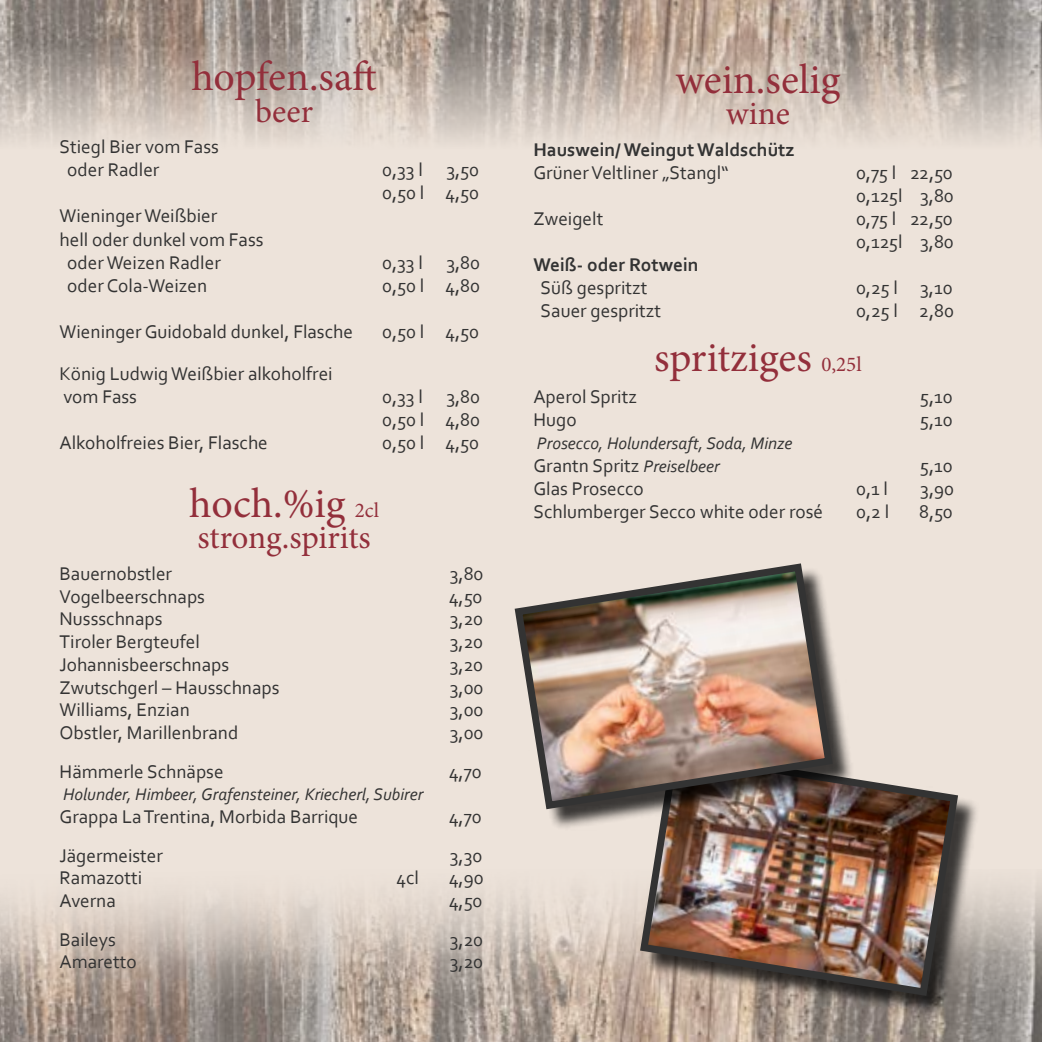
<style>
.page{position:relative;width:1042px;height:1042px;background:#ede3da}
.page>*{position:absolute;margin:0;border:0;box-sizing:border-box;transform-origin:0 0}
.t1{font:42px "Minion Pro";color:#932f3b}
.t2{font:33.25px "Minion Pro";color:#932f3b}
.t3{font:19.25px/23.1px "Corbel";color:#333}
.t4{font:700 19.25px "Corbel";color:#333}
.t5{font:19.25px/23.1px "Corbel";letter-spacing:-.02em;color:#333}
.t6{font:italic 17.5px "Corbel";color:#333}
.s1{font-size:21px}
.s2{font-style:italic;font-size:17.5px}
</style>
<div class="page">
<img style="left:0;top:0;width:1042px;height:142px">
<img style="left:0;top:882px;width:1042px;height:160px">
<div style="left:643px;top:753px;width:336px;height:264px;background:#000;opacity:.75"></div>
<img style="left:636px;top:753px;width:326px;height:247px">
<div style="left:518px;top:566px;width:336px;height:264px;background:#000;opacity:.75"></div>
<img style="left:514px;top:563px;width:322px;height:250px">
<h1 class="t1" style="left:191px;top:49px;width:187px">hopfen.saft</h1>
<h2 class="t2" style="left:255px;top:89px;width:59px">beer</h2>
<p class="t3" style="left:67px;top:135px;width:153px;text-indent:-8px">Stiegl Bier vom Fass oder Radler</p>
<p class="t3" style="left:382px;top:158px;width:98px">0,33 l 3,50<br>0,50 l 4,50</p>
<p class="t3" style="left:60px;top:204px;width:159px">Wieninger Weißbier</p>
<p class="t3" style="left:60px;top:227px;width:206px">hell oder dunkel vom Fass</p>
<p class="t3" style="left:67px;top:250px;width:155px">oder Weizen Radler</p>
<p class="t3" style="left:382px;top:250px;width:99px">0,33 l 3,80</p>
<p class="t3" style="left:67px;top:273px;width:141px">oder Cola-Weizen</p>
<p class="t3" style="left:382px;top:273px;width:99px">0,50 l 4,80</p>
<p class="t3" style="left:60px;top:319px;width:295px">Wieninger Guidobald dunkel, Flasche</p>
<p class="t3" style="left:382px;top:319px;width:98px">0,50 l 4,50</p>
<p class="t3" style="left:60px;top:361px;width:275px">König Ludwig Weißbier alkoholfrei vom Fass</p>
<p class="t3" style="left:382px;top:385px;width:99px">0,33 l 3,80<br>0,50 l 4,80</p>
<p class="t3" style="left:60px;top:431px;width:210px">Alkoholfreies Bier, Flasche</p>
<p class="t3" style="left:382px;top:431px;width:98px">0,50 l 4,50</p>
<h1 class="t1" style="left:189px;top:475px;width:191px">hoch.%ig <span class="s1">2cl</span></h1>
<h2 class="t2" style="left:197px;top:515px;width:175px">strong.spirits</h2>
<p class="t3" style="left:60px;top:561px;width:114px">Bauernobstler</p>
<p class="t3" style="left:450px;top:561px;width:35px">3,80</p>
<p class="t3" style="left:60px;top:584px;width:147px">Vogelbeerschnaps</p>
<p class="t3" style="left:449px;top:584px;width:35px">4,50</p>
<p class="t3" style="left:60px;top:607px;width:104px">Nussschnaps</p>
<p class="t3" style="left:450px;top:607px;width:35px">3,20</p>
<p class="t3" style="left:60px;top:630px;width:142px">Tiroler Bergteufel</p>
<p class="t3" style="left:450px;top:630px;width:35px">3,20</p>
<p class="t3" style="left:60px;top:652px;width:171px">Johannisbeerschnaps</p>
<p class="t3" style="left:450px;top:652px;width:35px">3,20</p>
<p class="t3" style="left:60px;top:675px;width:221px">Zwutschgerl – Hausschnaps</p>
<p class="t3" style="left:450px;top:675px;width:35px">3,00</p>
<p class="t3" style="left:60px;top:698px;width:132px">Williams, Enzian</p>
<p class="t3" style="left:450px;top:698px;width:35px">3,00</p>
<p class="t3" style="left:60px;top:721px;width:180px">Obstler, Marillenbrand</p>
<p class="t3" style="left:450px;top:721px;width:35px">3,00</p>
<p class="t3" style="left:60px;top:759px;width:166px">Hämmerle Schnäpse</p>
<p class="t3" style="left:449px;top:759px;width:35px">4,70</p>
<p class="t6" style="left:63px;top:784px;width:362px">Holunder, Himbeer, Grafensteiner, Kriecherl, Subirer</p>
<p class="t3" style="left:60px;top:805px;width:300px">Grappa La Trentina, Morbida Barrique</p>
<p class="t3" style="left:449px;top:805px;width:35px">4,70</p>
<p class="t3" style="left:60px;top:843px;width:105px">Jägermeister</p>
<p class="t3" style="left:450px;top:843px;width:34px">3,30</p>
<p class="t3" style="left:60px;top:866px;width:84px">Ramazotti</p>
<p class="t3" style="left:396px;top:866px;width:24px">4cl</p>
<p class="t3" style="left:449px;top:866px;width:37px">4,90</p>
<p class="t3" style="left:60px;top:889px;width:58px">Averna</p>
<p class="t3" style="left:449px;top:889px;width:35px">4,50</p>
<p class="t3" style="left:60px;top:927px;width:58px">Baileys</p>
<p class="t3" style="left:450px;top:927px;width:35px">3,20</p>
<p class="t3" style="left:60px;top:950px;width:79px">Amaretto</p>
<p class="t3" style="left:450px;top:950px;width:35px">3,20</p>
<h1 class="t1" style="left:675px;top:51px;width:167px">wein.selig</h1>
<h2 class="t2" style="left:726px;top:91px;width:65px">wine</h2>
<p class="t4" style="left:533px;top:137px;width:263px">Hauswein/ Weingut Waldschütz</p>
<p class="t3" style="left:533px;top:160px;width:197px">Grüner Veltliner „Stangl“</p>
<p class="t5" style="left:856px;top:160px;width:99px">0,75 l 22,50<br>0,125l 3,80</p>
<p class="t3" style="left:533px;top:206px;width:71px">Zweigelt</p>
<p class="t5" style="left:856px;top:206px;width:99px">0,75 l 22,50<br>0,125l 3,80</p>
<p class="t4" style="left:533px;top:252px;width:167px">Weiß- oder Rotwein</p>
<p class="t3" style="left:541px;top:275px;width:108px">Süß gespritzt</p>
<p class="t3" style="left:856px;top:275px;width:98px">0,25 l 3,10</p>
<p class="t3" style="left:541px;top:298px;width:122px">Sauer gespritzt</p>
<p class="t3" style="left:856px;top:298px;width:99px">0,25 l 2,80</p>
<h1 class="t1" style="left:654px;top:330px;width:209px">spritziges <span class="s1">0,25l</span></h1>
<p class="t3" style="left:533px;top:384px;width:105px">Aperol Spritz</p>
<p class="t3" style="left:920px;top:384px;width:34px">5,10</p>
<p class="t3" style="left:533px;top:407px;width:45px">Hugo</p>
<p class="t3" style="left:920px;top:407px;width:34px">5,10</p>
<p class="t6" style="left:537px;top:432px;width:257px">Prosecco, Holundersaft, Soda, Minze</p>
<p class="t3" style="left:533px;top:453px;width:188px">Grantn Spritz <span class="s2">Preiselbeer</span></p>
<p class="t3" style="left:920px;top:453px;width:34px">5,10</p>
<p class="t3" style="left:533px;top:476px;width:112px">Glas Prosecco</p>
<p class="t3" style="left:856px;top:476px;width:33px">0,1 l</p>
<p class="t3" style="left:920px;top:476px;width:35px">3,90</p>
<p class="t3" style="left:533px;top:499px;width:291px">Schlumberger Secco white oder rosé</p>
<p class="t3" style="left:856px;top:499px;width:35px">0,2 l</p>
<p class="t3" style="left:919px;top:499px;width:35px">8,50</p>
</div>
